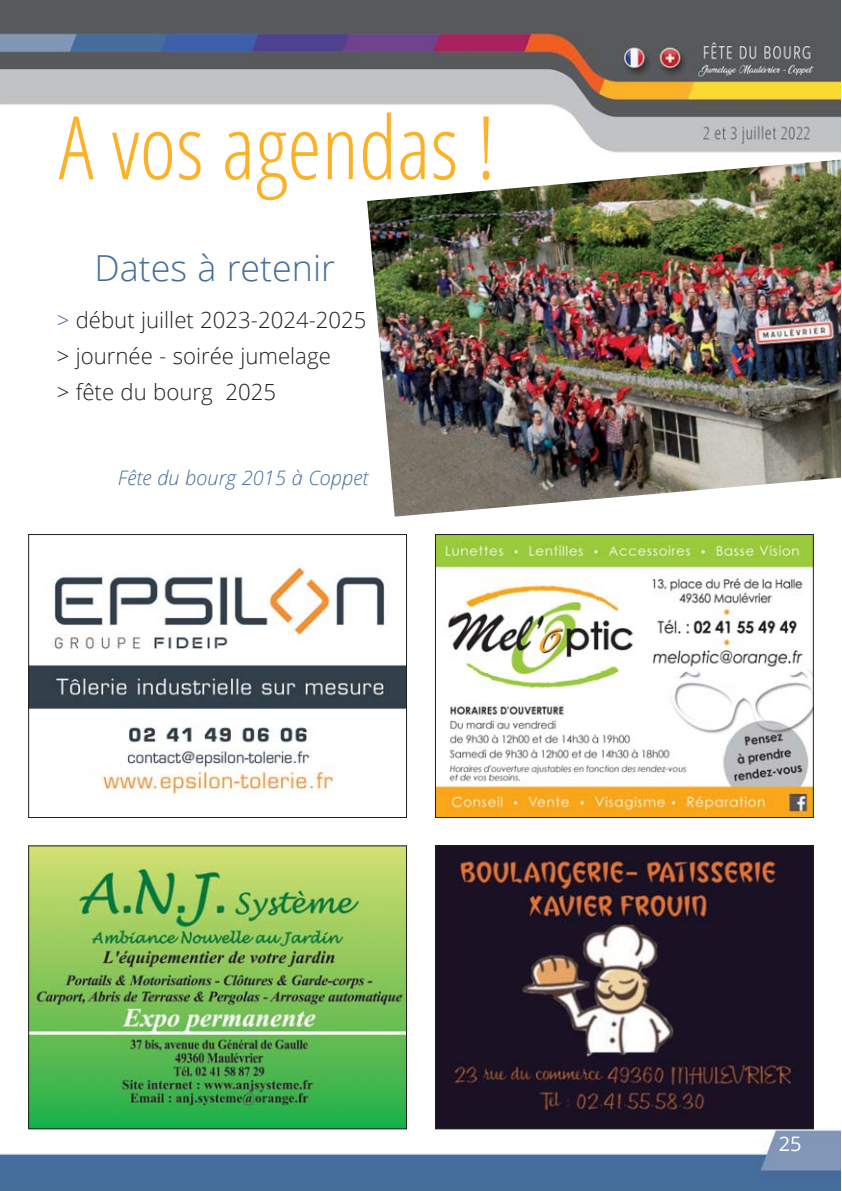
<style>
.page{position:relative;width:842px;height:1191px;background:#fff}
.page>*{position:absolute;margin:0;border:0;box-sizing:border-box;transform-origin:0 0}
.t1{font:300 condensed 87.6px "Open Sans";color:#fcb127}
.t2{font:300 35.8px "Open Sans";color:#426e9d}
.t3{font:300 22.2px/35.8px "Open Sans";color:#231f20}
.t4{font:italic 300 20px "Open Sans";color:#426e9d}
.t5{font:20px "Open Sans";color:#fff}
.s1{color:#426e9d}
</style>
<div class="page">
<img style="left:0;top:1px;width:840px;height:1189px">
<img style="left:30px;top:847px;width:375px;height:280px">
<div style="left:28px;top:845px;width:379px;height:284px;border:1px solid #231f20"></div>
<img style="left:437px;top:847px;width:375px;height:280px">
<div style="left:435px;top:845px;width:379px;height:284px;border:1px solid #231f20"></div>
<img style="left:30px;top:536px;width:375px;height:280px">
<div style="left:28px;top:534px;width:379px;height:284px;border:1px solid #231f20"></div>
<img style="left:437px;top:536px;width:375px;height:280px">
<div style="left:435px;top:534px;width:379px;height:284px;border:1px solid #231f20"></div>
<img style="left:367px;top:159px;width:473px;height:357px">
<h1 class="t1" style="left:59px;top:86px;width:438px">A vos agendas !</h1>
<h2 class="t2" style="left:94px;top:243px;width:242px">Dates à retenir</h2>
<p class="t3" style="left:57px;top:302px;width:311px"><span class="s1">&gt;</span> début juillet 2023-2024-2025 &gt; journée - soirée jumelage<br>&gt; fête du bourg 2025</p>
<p class="t4" style="left:118px;top:463px;width:252px">Fête du bourg 2015 à Coppet</p>
<p class="t5" style="left:779px;top:1129px;width:24px">25</p>
</div>
